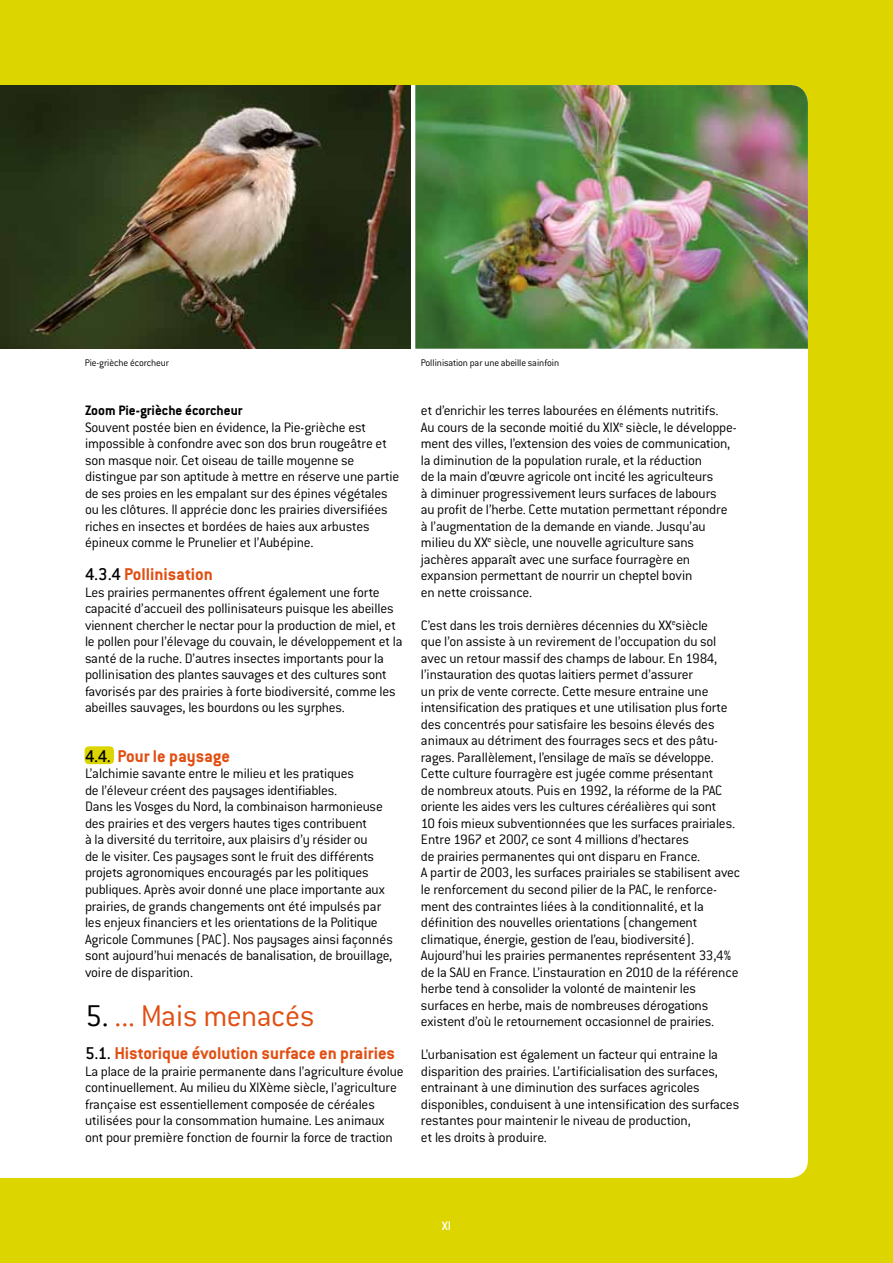
<style>
.page{position:relative;width:893px;height:1263px;background:#ddd500}
.page>*{position:absolute;margin:0;border:0;box-sizing:border-box;transform-origin:0 0}
.t1{font:300 33px "Conduit ITC";letter-spacing:-.02em;color:#e14e12}
.t2{font:700 18.75px "Conduit ITC";color:#e14e12}
.t3{font:300 15px/16.5px "Conduit ITC";letter-spacing:-.015em;color:#000}
.t4{font:700 15px "Conduit ITC";color:#000}
.t5{font:500 13.5px "Conduit ITC";color:#fff}
.t6{font:300 10.5px "Conduit ITC";letter-spacing:-.015em;color:#000}
.s1{font-weight:500;color:#000}
.s2{color:#000}
</style>
<div class="page">
<div style="left:0;top:85px;width:808px;height:1093px;background:#fff"></div>
<img style="left:415px;top:85px;width:393px;height:264px">
<img style="left:0;top:85px;width:411px;height:264px">
<div style="left:85px;top:746px;width:29px;height:18px;background:#ddd500;border-radius:4px"></div>
<p class="t6" style="left:85px;top:357px;width:86px">Pie-grièche écorcheur</p>
<p class="t6" style="left:421px;top:357px;width:140px">Pollinisation par une abeille sainfoin</p>
<p class="t4" style="left:85px;top:402px;width:159px">Zoom Pie-grièche écorcheur</p>
<p class="t3" style="left:85px;top:419px;width:316px">Souvent postée bien en évidence, la Pie-grièche est impossible à confondre avec son dos brun rougeâtre et son masque noir. Cet oiseau de taille moyenne se distingue par son aptitude à mettre en réserve une partie de ses proies en les empalant sur des épines végétales ou les clôtures. Il apprécie donc les prairies diversifiées riches en insectes et bordées de haies aux arbustes épineux comme le Prunelier et l’Aubépine.</p>
<p class="t2" style="left:85px;top:564px;width:129px"><span class="s1">4.3.4</span> Pollinisation</p>
<p class="t3" style="left:85px;top:584px;width:319px">Les prairies permanentes offrent également une forte capacité d’accueil des pollinisateurs puisque les abeilles viennent chercher le nectar pour la production de miel, et le pollen pour l’élevage du couvain, le développement et la santé de la ruche. D’autres insectes importants pour la pollinisation des plantes sauvages et des cultures sont favorisés par des prairies à forte biodiversité, comme les abeilles sauvages, les bourdons ou les syrphes.</p>
<p class="t2" style="left:85px;top:745px;width:147px"><span class="s1">4.4.</span> Pour le paysage</p>
<p class="t3" style="left:85px;top:765px;width:309px">L’alchimie savante entre le milieu et les pratiques<br>de l’éleveur créent des paysages identifiables.<br>Dans les Vosges du Nord, la combinaison harmonieuse des prairies et des vergers hautes tiges contribuent<br>à la diversité du territoire, aux plaisirs d’y résider ou<br>de le visiter. Ces paysages sont le fruit des différents projets agronomiques encouragés par les politiques publiques. Après avoir donné une place importante aux prairies, de grands changements ont été impulsés par les enjeux financiers et les orientations de la Politique Agricole Communes (PAC). Nos paysages ainsi façonnés sont aujourd’hui menacés de banalisation, de brouillage, voire de disparition.</p>
<h1 class="t1" style="left:85px;top:998px;width:231px"><span class="s2">5.</span> ... Mais menacés</h1>
<p class="t2" style="left:85px;top:1042px;width:311px"><span class="s1">5.1.</span> Historique évolution surface en prairies</p>
<p class="t3" style="left:85px;top:1062px;width:320px">La place de la prairie permanente dans l’agriculture évolue continuellement. Au milieu du XIXème siècle, l’agriculture française est essentiellement composée de céréales utilisées pour la consommation humaine. Les animaux ont pour première fonction de fournir la force de traction</p>
<p class="t3" style="left:421px;top:402px;width:317px">et d’enrichir les terres labourées en éléments nutritifs.<br>Au cours de la seconde moitié du XIX<sup>e</sup> siècle, le développe&shy;ment des villes, l’extension des voies de communication, la diminution de la population rurale, et la réduction<br>de la main d’œuvre agricole ont incité les agriculteurs<br>à diminuer progressivement leurs surfaces de labours<br>au profit de l’herbe. Cette mutation permettant répondre à l’augmentation de la demande en viande. Jusqu’au milieu du XX<sup>e</sup> siècle, une nouvelle agriculture sans jachères apparaît avec une surface fourragère en expansion permettant de nourrir un cheptel bovin<br>en nette croissance.</p>
<p class="t3" style="left:421px;top:617px;width:321px">C’est dans les trois dernières décennies du XX<sup>e</sup>siècle<br>que l’on assiste à un revirement de l’occupation du sol avec un retour massif des champs de labour. En 1984, l’instauration des quotas laitiers permet d’assurer<br>un prix de vente correcte. Cette mesure entraine une intensification des pratiques et une utilisation plus forte des concentrés pour satisfaire les besoins élevés des animaux au détriment des fourrages secs et des pâtu&shy;rages. Parallèlement, l’ensilage de maïs se développe.<br>Cette culture fourragère est jugée comme présentant<br>de nombreux atouts. Puis en 1992, la réforme de la PAC oriente les aides vers les cultures céréalières qui sont<br>10 fois mieux subventionnées que les surfaces prairiales.<br>Entre 1967 et 2007, ce sont 4 millions d’hectares<br>de prairies permanentes qui ont disparu en France.<br>A partir de 2003, les surfaces prairiales se stabilisent avec le renforcement du second pilier de la PAC, le renforce&shy;ment des contraintes liées à la conditionnalité, et la définition des nouvelles orientations (changement climatique, énergie, gestion de l’eau, biodiversité).<br>Aujourd’hui les prairies permanentes représentent 33,4% de la SAU en France. L’instauration en 2010 de la référence herbe tend à consolider la volonté de maintenir les surfaces en herbe, mais de nombreuses dérogations existent d’où le retournement occasionnel de prairies.</p>
<p class="t3" style="left:421px;top:1046px;width:320px">L’urbanisation est également un facteur qui entraine la disparition des prairies. L’artificialisation des surfaces, entrainant à une diminution des surfaces agricoles disponibles, conduisent à une intensification des surfaces restantes pour maintenir le niveau de production,<br>et les droits à produire.</p>
<p class="t5" style="left:442px;top:1218px;width:11px">XI</p>
</div>
